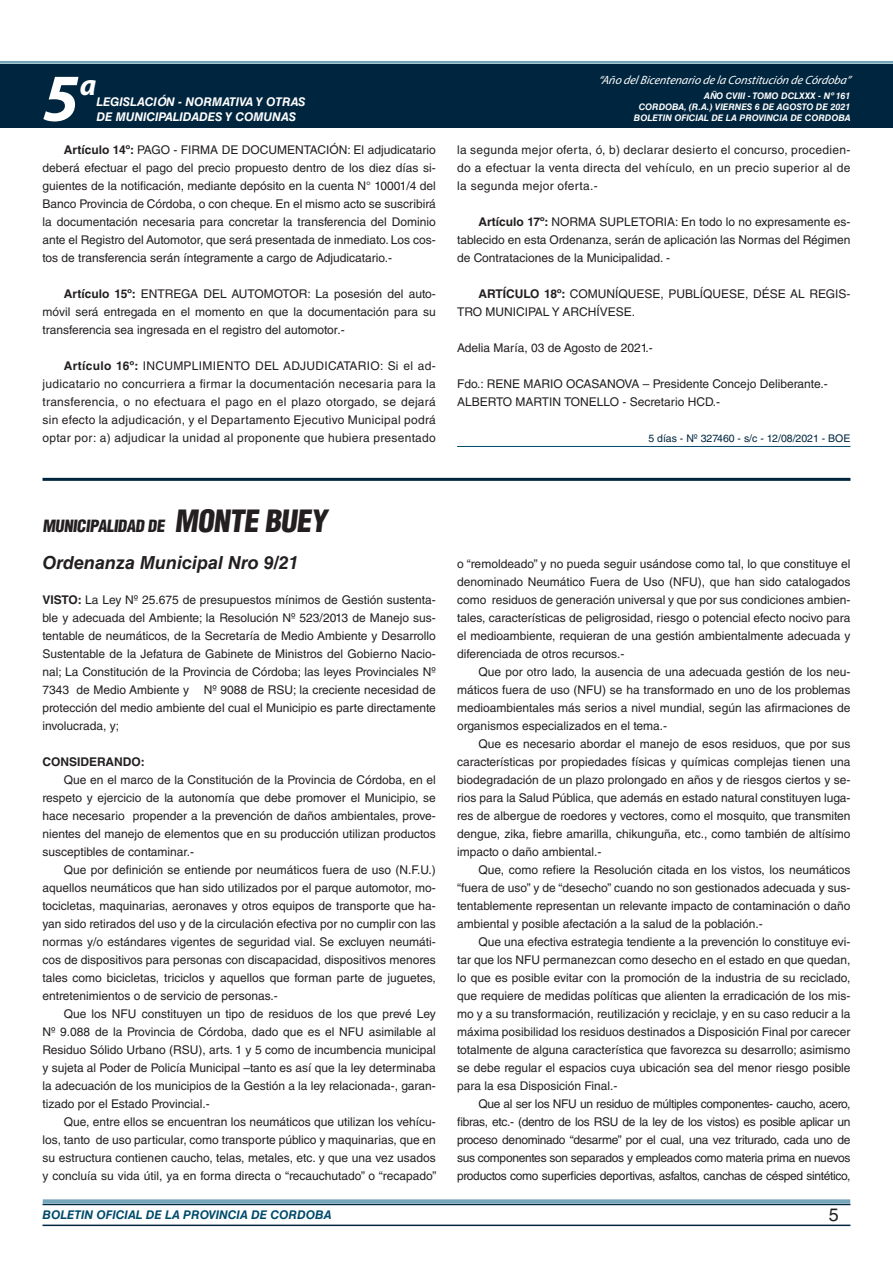
<style>
.page{position:relative;width:893px;height:1263px;background:#fff}
.page>*{position:absolute;margin:0;border:0;box-sizing:border-box;transform-origin:0 0}
.t1{font:italic 700 67.5px "Myriad Pro";color:#fff}
.t2{font:italic 700 30px "Myriad Pro";color:#fff}
.NOMBRE_DE_MINISTERIO{font:italic 700 18px "Helvetica LT Std";color:#231f20}
.t3{font:18px "Helvetica LT Std";color:#231f20}
.BASE{font:900 condensed 16.5px "Helvetica LT Std";color:#231f20}
.BASE-2{font:12px/18px "Helvetica LT Std";color:#231f20;text-align:justify}
.t4{font:italic 700 12px "Helvetica LT Std";color:#fff}
.t5{font:italic 12px "Myriad Pro";color:#fff}
.t6{font:italic 700 12px "Helvetica LT Std";color:#004b6c}
.BASE-3{font:700 12px "Helvetica LT Std";color:#231f20}
.FECHA_DE_VENCIMIENTO{font:10.5px "Helvetica LT Std";color:#00263f}
.t7{font:italic 700 9px/10.8px "Helvetica LT Std";color:#fff;text-align:right}
.s1{font-weight:700}
.s2{font-size:30px}
</style>
<div class="page">
<div style="left:0;top:61px;width:893px;height:6px;background:#fff;opacity:.75"></div>
<div style="left:0;top:64px;width:893px;height:64px;background:#00263f"></div>
<hr style="left:43px;top:1224px;width:807px;height:2px;background:#00263f">
<div style="left:42px;top:1198px;width:809px;height:8px;background:#fff;opacity:.75"></div>
<hr style="left:457px;top:446px;width:393px;height:1px;background:#004b6c">
<hr style="left:43px;top:478px;width:807px;height:3px;background:#00263f">
<h1 class="t1" style="left:43px;top:54px;width:38px">5</h1>
<h2 class="t2" style="left:80px;top:66px;width:18px">a</h2>
<p class="t4" style="left:96px;top:95px;width:211px">LEGISLACIÓN - NORMATIVA Y OTRAS</p>
<p class="t4" style="left:96px;top:109px;width:201px">DE MUNICIPALIDADES Y COMUNAS</p>
<p class="t5" style="left:598px;top:72px;width:254px">“Año delBicentenario de la Constitución de Córdoba”</p>
<p class="t7" style="left:634px;top:91px;width:218px">AÑO CVIII - TOMO DCLXXX - Nº 161<br>CORDOBA, (R.A.) VIERNES 6 DE AGOSTO DE 2021<br>BOLETIN OFICIAL DE LA PROVINCIA DE CORDOBA</p>
<p class="BASE-2" style="left:43px;top:141px;width:395px;text-indent:21px"><span class="s1">Artículo 14º:</span> PAGO - FIRMA DE DOCUMENTACIÓN: El adjudicatario deberá efectuar el pago del precio propuesto dentro de los diez días si&shy;guientes de la notificación, mediante depósito en la cuenta N° 10001/4 del Banco Provincia de Córdoba, o con cheque. En el mismo acto se suscribirá la documentación necesaria para concretar la transferencia del Dominio ante el Registro del Automotor, que será presentada de inmediato. Los cos&shy;tos de transferencia serán íntegramente a cargo de Adjudicatario.-</p>
<p class="BASE-2" style="left:43px;top:285px;width:395px;text-indent:21px"><span class="s1">Artículo 15º:</span> ENTREGA DEL AUTOMOTOR: La posesión del auto&shy;móvil será entregada en el momento en que la documentación para su transferencia sea ingresada en el registro del automotor.-</p>
<p class="BASE-2" style="left:43px;top:357px;width:395px;text-indent:21px"><span class="s1">Artículo 16º:</span> INCUMPLIMIENTO DEL ADJUDICATARIO: Si el ad&shy;judicatario no concurriera a firmar la documentación necesaria para la transferencia, o no efectuara el pago en el plazo otorgado, se dejará sin efecto la adjudicación, y el Departamento Ejecutivo Municipal podrá optar por: a) adjudicar la unidad al proponente que hubiera presentado</p>
<p class="BASE-2" style="left:457px;top:141px;width:395px">la segunda mejor oferta, ó, b) declarar desierto el concurso, procedien&shy;do a efectuar la venta directa del vehículo, en un precio superior al de la segunda mejor oferta.-</p>
<p class="BASE-2" style="left:457px;top:213px;width:395px;text-indent:21px"><span class="s1">Artículo 17º:</span> NORMA SUPLETORIA: En todo lo no expresamente es&shy;tablecido en esta Ordenanza, serán de aplicación las Normas del Régimen de Contrataciones de la Municipalidad. -</p>
<p class="BASE-2" style="left:457px;top:285px;width:395px;text-indent:21px"><span class="s1">ARTÍCULO 18º:</span> COMUNÍQUESE, PUBLÍQUESE, DÉSE AL REGIS-<br>TRO MUNICIPAL Y ARCHÍVESE.</p>
<p class="BASE-2" style="left:457px;top:339px;width:197px">Adelia María, 03 de Agosto de 2021.-</p>
<p class="BASE-2" style="left:457px;top:375px;width:372px">Fdo.: RENE MARIO OCASANOVA – Presidente Concejo Deliberante.-</p>
<p class="BASE-2" style="left:457px;top:393px;width:265px">ALBERTO MARTIN TONELLO - Secretario HCD.-</p>
<p class="FECHA_DE_VENCIMIENTO" style="left:648px;top:432px;width:204px">5 días - Nº 327460 - s/c - 12/08/2021 - BOE</p>
<p class="BASE" style="left:43px;top:515px;width:291px">MUNICIPALIDAD DE <span class="s2">MONTE BUEY</span></p>
<p class="NOMBRE_DE_MINISTERIO" style="left:43px;top:552px;width:258px">Ordenanza Municipal Nro 9/21</p>
<p class="BASE-2" style="left:43px;top:591px;width:395px"><span class="s1">VISTO:</span> La Ley Nº 25.675 de presupuestos mínimos de Gestión sustenta&shy;ble y adecuada del Ambiente; la Resolución Nº 523/2013 de Manejo sus&shy;tentable de neumáticos, de la Secretaría de Medio Ambiente y Desarrollo Sustentable de la Jefatura de Gabinete de Ministros del Gobierno Nacio&shy;nal; La Constitución de la Provincia de Córdoba; las leyes Provinciales Nº 7343 de Medio Ambiente y Nº 9088 de RSU; la creciente necesidad de protección del medio ambiente del cual el Municipio es parte directamente involucrada, y;</p>
<p class="BASE-3" style="left:43px;top:754px;width:104px">CONSIDERANDO:</p>
<p class="BASE-2" style="left:43px;top:771px;width:395px;text-indent:21px">Que en el marco de la Constitución de la Provincia de Córdoba, en el respeto y ejercicio de la autonomía que debe promover el Municipio, se hace necesario propender a la prevención de daños ambientales, prove&shy;nientes del manejo de elementos que en su producción utilizan productos susceptibles de contaminar.-</p>
<p class="BASE-2" style="left:43px;top:861px;width:395px;text-indent:21px">Que por definición se entiende por neumáticos fuera de uso (N.F.U.) aquellos neumáticos que han sido utilizados por el parque automotor, mo&shy;tocicletas, maquinarias, aeronaves y otros equipos de transporte que ha&shy;yan sido retirados del uso y de la circulación efectiva por no cumplir con las normas y/o estándares vigentes de seguridad vial. Se excluyen neumáti&shy;cos de dispositivos para personas con discapacidad, dispositivos menores tales como bicicletas, triciclos y aquellos que forman parte de juguetes, entretenimientos o de servicio de personas.-</p>
<p class="BASE-2" style="left:43px;top:1005px;width:395px;text-indent:21px">Que los NFU constituyen un tipo de residuos de los que prevé Ley Nº 9.088 de la Provincia de Córdoba, dado que es el NFU asimilable al Residuo Sólido Urbano (RSU), arts. 1 y 5 como de incumbencia municipal y sujeta al Poder de Policía Municipal –tanto es así que la ley determinaba la adecuación de los municipios de la Gestión a la ley relacionada-, garan&shy;tizado por el Estado Provincial.-</p>
<p class="BASE-2" style="left:43px;top:1113px;width:395px;text-indent:21px">Que, entre ellos se encuentran los neumáticos que utilizan los vehícu&shy;los, tanto de uso particular, como transporte público y maquinarias, que en su estructura contienen caucho, telas, metales, etc. y que una vez usados y concluía su vida útil, ya en forma directa o “recauchutado” o “recapado”</p>
<p class="BASE-2" style="left:457px;top:555px;width:395px">o “remoldeado” y no pueda seguir usándose como tal, lo que constituye el denominado Neumático Fuera de Uso (NFU), que han sido catalogados como residuos de generación universal y que por sus condiciones ambien&shy;tales, características de peligrosidad, riesgo o potencial efecto nocivo para el medioambiente, requieran de una gestión ambientalmente adecuada y diferenciada de otros recursos.-</p>
<p class="BASE-2" style="left:457px;top:663px;width:395px;text-indent:21px">Que por otro lado, la ausencia de una adecuada gestión de los neu&shy;máticos fuera de uso (NFU) se ha transformado en uno de los problemas medioambientales más serios a nivel mundial, según las afirmaciones de organismos especializados en el tema.-</p>
<p class="BASE-2" style="left:457px;top:735px;width:395px;text-indent:21px">Que es necesario abordar el manejo de esos residuos, que por sus características por propiedades físicas y químicas complejas tienen una biodegradación de un plazo prolongado en años y de riesgos ciertos y se&shy;rios para la Salud Pública, que además en estado natural constituyen luga&shy;res de albergue de roedores y vectores, como el mosquito, que transmiten dengue, zika, fiebre amarilla, chikunguña, etc., como también de altísimo impacto o daño ambiental.-</p>
<p class="BASE-2" style="left:457px;top:861px;width:395px;text-indent:21px">Que, como refiere la Resolución citada en los vistos, los neumáticos “fuera de uso” y de “desecho” cuando no son gestionados adecuada y sus&shy;tentablemente representan un relevante impacto de contaminación o daño ambiental y posible afectación a la salud de la población.-</p>
<p class="BASE-2" style="left:457px;top:933px;width:395px;text-indent:21px">Que una efectiva estrategia tendiente a la prevención lo constituye evi&shy;tar que los NFU permanezcan como desecho en el estado en que quedan, lo que es posible evitar con la promoción de la industria de su reciclado, que requiere de medidas políticas que alienten la erradicación de los mis&shy;mo y a su transformación, reutilización y reciclaje, y en su caso reducir a la máxima posibilidad los residuos destinados a Disposición Final por carecer totalmente de alguna característica que favorezca su desarrollo; asimismo se debe regular el espacios cuya ubicación sea del menor riesgo posible para la esa Disposición Final.-</p>
<p class="BASE-2" style="left:457px;top:1095px;width:395px;text-indent:21px">Que al ser los NFU un residuo de múltiples componentes- caucho, acero, fibras, etc.- (dentro de los RSU de la ley de los vistos) es posible aplicar un proceso denominado “desarme” por el cual, una vez triturado, cada uno de sus componentes son separados y empleados como materia prima en nuevos productos como superficies deportivas, asfaltos, canchas de césped sintético,</p>
<p class="t6" style="left:43px;top:1208px;width:290px">BOLETIN OFICIAL DE LA PROVINCIA DE CORDOBA</p>
<h3 class="t3" style="left:829px;top:1204px;width:12px">5</h3>
</div>
